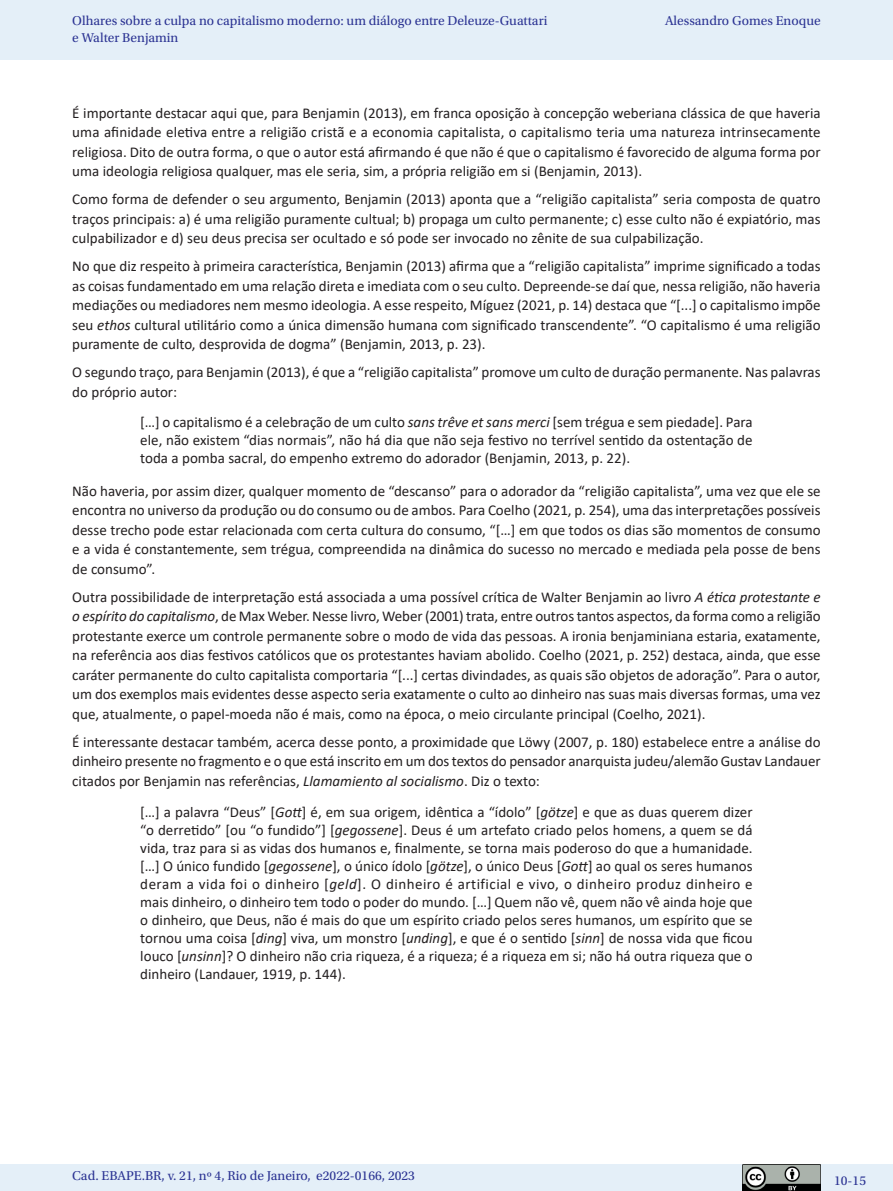
<style>
.page{position:relative;width:893px;height:1191px;background:#fff}
.page>*{position:absolute;margin:0;border:0;box-sizing:border-box;transform-origin:0 0}
._06_0_texto{font:15px/19.5px "Calibri";color:#231f20;text-align:justify}
._06_2_citação{font:15px/18px "Calibri";color:#231f20;text-align:justify}
.t1{font:13.5px/16.5px "Utopia Std";color:#2b3393}
.s1{font-style:italic}
</style>
<div class="page">
<div style="left:0;top:0;width:893px;height:60px;background:#e4eff8"></div>
<div style="left:0;top:1164px;width:893px;height:27px;background:#e4eff8"></div>
<img style="left:743px;top:1164px;width:78px;height:27px">
<p class="t1" style="left:72px;top:13px;width:477px">Olhares sobre a culpa no capitalismo moderno: um diálogo entre Deleuze-Guattari e Walter Benjamin</p>
<p class="t1" style="left:665px;top:13px;width:157px">Alessandro Gomes Enoque</p>
<p class="_06_0_texto" style="left:72px;top:102px;width:750px">É importante destacar aqui que, para Benjamin (2013), em franca oposição à concepção weberiana clássica de que haveria uma afinidade eletiva entre a religião cristã e a economia capitalista, o capitalismo teria uma natureza intrinsecamente religiosa. Dito de outra forma, o que o autor está afirmando é que não é que o capitalismo é favorecido de alguma forma por uma ideologia religiosa qualquer, mas ele seria, sim, a própria religião em si (Benjamin, 2013).</p>
<p class="_06_0_texto" style="left:72px;top:189px;width:750px">Como forma de defender o seu argumento, Benjamin (2013) aponta que a “religião capitalista” seria composta de quatro traços principais: a) é uma religião puramente cultual; b) propaga um culto permanente; c) esse culto não é expiatório, mas culpabilizador e d) seu deus precisa ser ocultado e só pode ser invocado no zênite de sua culpabilização.</p>
<p class="_06_0_texto" style="left:72px;top:256px;width:750px">No que diz respeito à primeira característica, Benjamin (2013) afirma que a “religião capitalista” imprime significado a todas as coisas fundamentado em uma relação direta e imediata com o seu culto. Depreende-se daí que, nessa religião, não haveria mediações ou mediadores nem mesmo ideologia. A esse respeito, Míguez (2021, p. 14) destaca que “[...] o capitalismo impõe seu <span class="s1">ethos</span> cultural utilitário como a única dimensão humana com significado transcendente”. “O capitalismo é uma religião puramente de culto, desprovida de dogma” (Benjamin, 2013, p. 23).</p>
<p class="_06_0_texto" style="left:72px;top:362px;width:750px">O segundo traço, para Benjamin (2013), é que a “religião capitalista” promove um culto de duração permanente. Nas palavras do próprio autor:</p>
<p class="_06_2_citação" style="left:140px;top:413px;width:614px">[…] o capitalismo é a celebração de um culto <span class="s1">sans trêve et sans merci</span> [sem trégua e sem piedade]. Para ele, não existem “dias normais”, não há dia que não seja festivo no terrível sentido da ostentação de toda a pomba sacral, do empenho extremo do adorador (Benjamin, 2013, p. 22).</p>
<p class="_06_0_texto" style="left:72px;top:480px;width:750px">Não haveria, por assim dizer, qualquer momento de “descanso” para o adorador da “religião capitalista”, uma vez que ele se encontra no universo da produção ou do consumo ou de ambos. Para Coelho (2021, p. 254), uma das interpretações possíveis desse trecho pode estar relacionada com certa cultura do consumo, “[…] em que todos os dias são momentos de consumo e a vida é constantemente, sem trégua, compreendida na dinâmica do sucesso no mercado e mediada pela posse de bens de consumo”.</p>
<p class="_06_0_texto" style="left:72px;top:586px;width:750px">Outra possibilidade de interpretação está associada a uma possível crítica de Walter Benjamin ao livro <span class="s1">A ética protestante e o espírito do capitalismo</span>, de Max Weber. Nesse livro, Weber (2001) trata, entre outros tantos aspectos, da forma como a religião protestante exerce um controle permanente sobre o modo de vida das pessoas. A ironia benjaminiana estaria, exatamente, na referência aos dias festivos católicos que os protestantes haviam abolido. Coelho (2021, p. 252) destaca, ainda, que esse caráter permanente do culto capitalista comportaria “[...] certas divindades, as quais são objetos de adoração”. Para o autor, um dos exemplos mais evidentes desse aspecto seria exatamente o culto ao dinheiro nas suas mais diversas formas, uma vez que, atualmente, o papel-moeda não é mais, como na época, o meio circulante principal (Coelho, 2021).</p>
<p class="_06_0_texto" style="left:72px;top:731px;width:750px">É interessante destacar também, acerca desse ponto, a proximidade que Löwy (2007, p. 180) estabelece entre a análise do dinheiro presente no fragmento e o que está inscrito em um dos textos do pensador anarquista judeu/alemão Gustav Landauer citados por Benjamin nas referências, <span class="s1">Llamamiento al socialismo</span>. Diz o texto:</p>
<p class="_06_2_citação" style="left:140px;top:802px;width:614px">[…] a palavra “Deus” [<span class="s1">Gott</span>] é, em sua origem, idêntica a “ídolo” [<span class="s1">götze</span>] e que as duas querem dizer “o derretido” [ou “o fundido”] [<span class="s1">gegossene</span>]. Deus é um artefato criado pelos homens, a quem se dá vida, traz para si as vidas dos humanos e, finalmente, se torna mais poderoso do que a humanidade. […] O único fundido [<span class="s1">gegossene</span>], o único ídolo [<span class="s1">götze</span>], o único Deus [<span class="s1">Gott</span>] ao qual os seres humanos deram a vida foi o dinheiro [<span class="s1">geld</span>]. O dinheiro é artificial e vivo, o dinheiro produz dinheiro e mais dinheiro, o dinheiro tem todo o poder do mundo. […] Quem não vê, quem não vê ainda hoje que o dinheiro, que Deus, não é mais do que um espírito criado pelos seres humanos, um espírito que se tornou uma coisa [<span class="s1">ding</span>] viva, um monstro [<span class="s1">unding</span>], e que é o sentido [<span class="s1">sinn</span>] de nossa vida que ficou louco [<span class="s1">unsinn</span>]? O dinheiro não cria riqueza, é a riqueza; é a riqueza em si; não há outra riqueza que o dinheiro (Landauer, 1919, p. 144).</p>
<p class="t1" style="left:72px;top:1167px;width:344px">Cad. EBAPE.BR, v. 21, nº 4, Rio de Janeiro, e2022-0166, 2023</p>
<p class="t1" style="left:834px;top:1172px;width:33px">10-15</p>
</div>
